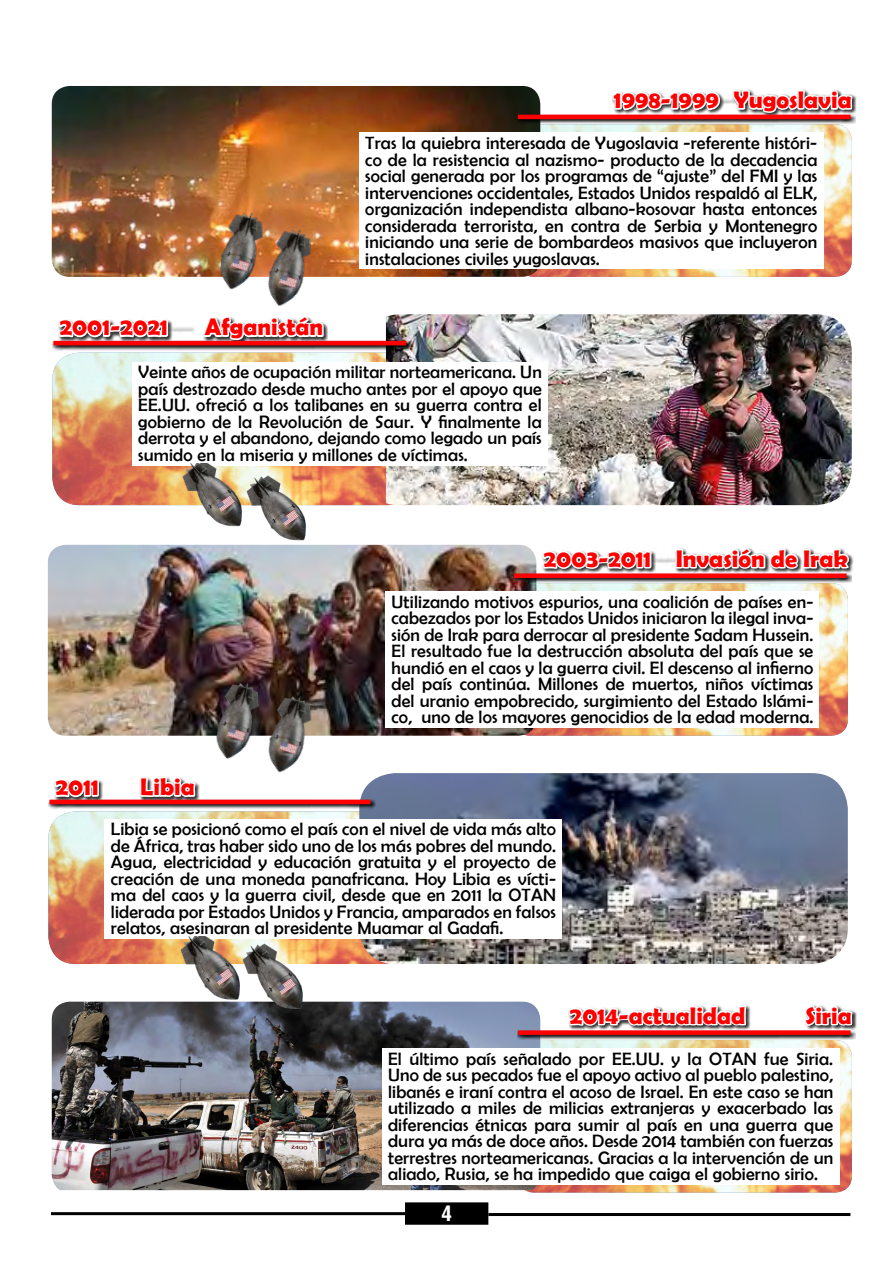
<style>
.page{position:relative;width:893px;height:1263px;background:#fff}
.page>*{position:absolute;margin:0;border:0;box-sizing:border-box;transform-origin:0 0}
.t1{font:700 24px "Berlin Sans FB Demi";color:#f00}
.t2{font:700 condensed 21px "Helvetica LT Std";color:#fff}
.t3{font:18px/16.5px "Berlin Sans FB";letter-spacing:.01em;color:#000;text-align:justify}
</style>
<div class="page">
<img style="left:540px;top:124px;width:312px;height:153px">
<img style="left:52px;top:86px;width:488px;height:191px">
<div style="left:612px;top:90px;width:245px;height:28px;background:#000;opacity:.8"></div>
<svg style="left:610px;top:90px;width:112px;height:181px"></svg>
<svg style="left:731px;top:89px;width:123px;height:25px"></svg>
<div style="left:517px;top:114px;width:338px;height:10px;background:#000;opacity:.86"></div>
<hr style="left:518px;top:115px;width:332px;height:4px;background:#f00">
<div style="left:359px;top:133px;width:464px;height:136px;background:#fff"></div>
<img style="left:181px;top:195px;width:113px;height:95px">
<img style="left:236px;top:211px;width:102px;height:96px">
<img style="left:52px;top:353px;width:334px;height:152px">
<img style="left:386px;top:314px;width:466px;height:191px">
<div style="left:58px;top:316px;width:270px;height:29px;background:#000;opacity:.8"></div>
<svg style="left:56px;top:273px;width:115px;height:226px"></svg>
<svg style="left:202px;top:316px;width:123px;height:24px"></svg>
<div style="left:52px;top:340px;width:359px;height:10px;background:#000;opacity:.86"></div>
<hr style="left:53px;top:341px;width:353px;height:4px;background:#f00">
<div style="left:132px;top:362px;width:416px;height:103px;background:#fff"></div>
<img style="left:173px;top:463px;width:79px;height:64px">
<img style="left:238px;top:469px;width:78px;height:76px">
<img style="left:536px;top:583px;width:312px;height:153px">
<img style="left:48px;top:545px;width:488px;height:191px">
<div style="left:542px;top:547px;width:312px;height:26px;background:#000;opacity:.8"></div>
<svg style="left:540px;top:505px;width:114px;height:225px"></svg>
<svg style="left:674px;top:547px;width:177px;height:155px"></svg>
<div style="left:513px;top:573px;width:338px;height:10px;background:#000;opacity:.86"></div>
<div style="left:514px;top:573px;width:333px;height:5px;background:#f00"></div>
<div style="left:386px;top:592px;width:433px;height:136px;background:#fff"></div>
<img style="left:177px;top:664px;width:113px;height:95px">
<img style="left:236px;top:678px;width:102px;height:95px">
<img style="left:48px;top:811px;width:311px;height:153px">
<img style="left:359px;top:773px;width:489px;height:191px">
<svg style="left:52px;top:733px;width:50px;height:226px"></svg>
<svg style="left:138px;top:686px;width:59px;height:133px"></svg>
<div style="left:48px;top:799px;width:328px;height:10px;background:#000;opacity:.86"></div>
<hr style="left:49px;top:800px;width:321px;height:4px;background:#f00">
<div style="left:105px;top:819px;width:457px;height:119px;background:#fff"></div>
<img style="left:171px;top:937px;width:63px;height:65px">
<img style="left:518px;top:1040px;width:334px;height:152px">
<img style="left:52px;top:1002px;width:488px;height:188px">
<div style="left:568px;top:1005px;width:289px;height:25px;background:#000;opacity:.8"></div>
<svg style="left:566px;top:961px;width:182px;height:226px"></svg>
<svg style="left:802px;top:1005px;width:52px;height:23px"></svg>
<div style="left:517px;top:1029px;width:338px;height:11px;background:#000;opacity:.86"></div>
<div style="left:518px;top:1030px;width:332px;height:5px;background:#f00"></div>
<div style="left:382px;top:1048px;width:457px;height:136px;background:#fff"></div>
<img style="left:234px;top:938px;width:78px;height:74px">
<div style="left:51px;top:1212px;width:354px;height:3px;border:2px solid #000"></div>
<div style="left:488px;top:1213px;width:362px;height:3px;border:2px solid #000"></div>
<div style="left:406px;top:1203px;width:82px;height:21px;background:#000"></div>
<div style="left:405px;top:1202px;width:83px;height:23px;border:2px solid #000"></div>
<h1 class="t1" style="left:614px;top:86px;width:239px">1998-1999 Yugoslavia</h1>
<p class="t3" style="left:365px;top:134px;width:453px">Tras la quiebra interesada de Yugoslavia -referente históri&shy;co de la resistencia al nazismo- producto de la decadencia social generada por los programas de “ajuste” del FMI y las intervenciones occidentales, Estados Unidos respaldó al ELK, organización independista albano-kosovar hasta entonces considerada terrorista, en contra de Serbia y Montenegro iniciando una serie de bombardeos masivos que incluyeron instalaciones civiles yugoslavas.</p>
<h1 class="t1" style="left:60px;top:313px;width:110px">2001-2021</h1>
<h1 class="t1" style="left:205px;top:313px;width:120px">Afganistán</h1>
<p class="t3" style="left:138px;top:364px;width:405px">Veinte años de ocupación militar norteamericana. Un país destrozado desde mucho antes por el apoyo que EE.UU. ofreció a los talibanes en su guerra contra el gobierno de la Revolución de Saur. Y finalmente la derrota y el abandono, dejando como legado un país sumido en la miseria y millones de víctimas.</p>
<h1 class="t1" style="left:544px;top:545px;width:306px">2003-2011 Invasión de Irak</h1>
<p class="t3" style="left:392px;top:593px;width:423px">Utilizando motivos espurios, una coalición de países en&shy;cabezados por los Estados Unidos iniciaron la ilegal inva&shy;sión de Irak para derrocar al presidente Sadam Hussein.<br>El resultado fue la destrucción absoluta del país que se hundió en el caos y la guerra civil. El descenso al infierno del país continúa. Millones de muertos, niños víctimas del uranio empobrecido, surgimiento del Estado Islámi&shy;co, uno de los mayores genocidios de la edad moderna.</p>
<h1 class="t1" style="left:56px;top:773px;width:44px">2011</h1>
<h1 class="t1" style="left:140px;top:773px;width:56px">Libia</h1>
<p class="t3" style="left:111px;top:820px;width:447px">Libia se posicionó como el país con el nivel de vida más alto de África, tras haber sido uno de los más pobres del mundo.<br>Agua, electricidad y educación gratuita y el proyecto de creación de una moneda panafricana. Hoy Libia es vícti&shy;ma del caos y la guerra civil, desde que en 2011 la OTAN liderada por Estados Unidos y Francia, amparados en falsos relatos, asesinaran al presidente Muamar al Gadafi.</p>
<h1 class="t1" style="left:570px;top:1002px;width:177px">2014-actualidad</h1>
<h1 class="t1" style="left:805px;top:1002px;width:48px">Siria</h1>
<p class="t3" style="left:388px;top:1050px;width:447px">El último país señalado por EE.UU. y la OTAN fue Siria.<br>Uno de sus pecados fue el apoyo activo al pueblo palestino, libanés e iraní contra el acoso de Israel. En este caso se han utilizado a miles de milicias extranjeras y exacerbado las diferencias étnicas para sumir al país en una guerra que dura ya más de doce años. Desde 2014 también con fuerzas terrestres norteamericanas. Gracias a la intervención de un aliado, Rusia, se ha impedido que caiga el gobierno sirio.</p>
<p class="t2" style="left:441px;top:1200px;width:12px">4</p>
</div>
